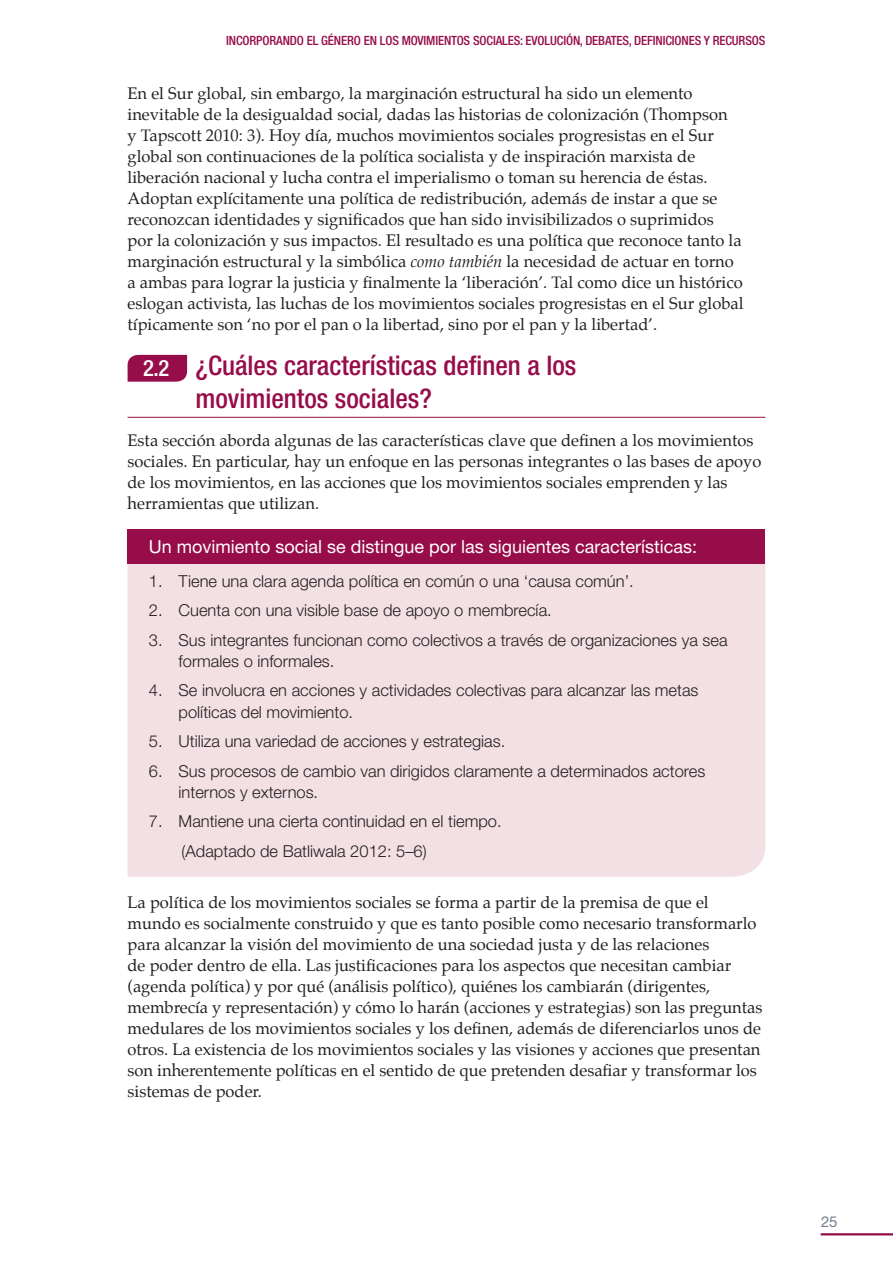
<style>
.page{position:relative;width:893px;height:1263px;background:#fff}
.page>*{position:absolute;margin:0;border:0;box-sizing:border-box;transform-origin:0 0}
.Section_heading{font:500 condensed 27px/33px "Helvetica Neue LT Std";color:#970d49}
.t1{font:500 condensed 22.5px "Helvetica Neue LT Std";color:#fff}
.In_box_title{font:18px "Helvetica Neue LT Std";color:#fff}
._11pt_Palatino_BodyC{font:16.5px/21px "Palatino";color:#231f20}
.In_Box_numbered_list{font:300 16.5px/21px "Helvetica Neue LT Std";color:#231f20}
.In_box_body_copy{font:300 16.5px "Helvetica Neue LT Std";color:#231f20}
.t2{font:15px "Helvetica Neue LT Std";color:#727f8a}
.t3{font:500 condensed 12.75px "Helvetica Neue LT Std";letter-spacing:-.01em;color:#970d49}
.s1{font-style:italic}
</style>
<div class="page">
<hr style="left:821px;top:1233px;width:72px;height:2px;background:#970d49">
<div style="left:128px;top:563px;width:637px;height:314px;background:#f3e0e4"></div>
<div style="left:128px;top:529px;width:637px;height:34px;background:#970d49"></div>
<hr style="left:128px;top:417px;width:637px;height:1px;background:#970d49">
<div style="left:128px;top:355px;width:59px;height:27px;background:#970d49"></div>
<p class="t3" style="left:226px;top:33px;width:11px">INCORPORAN</p>
<p class="t3" style="left:290px;top:33px;width:46px">DO EL GÉNERO</p>
<p class="t3" style="left:364px;top:33px;width:54px">EN LOS MOVIMIENTOS</p>
<p class="t3" style="left:473px;top:33px;width:14px">SOCIALES</p>
<p class="t3" style="left:520px;top:33px;width:19px">: EVOLUCIÓN</p>
<p class="t3" style="left:580px;top:33px;width:13px">, DEBATES</p>
<p class="t3" style="left:629px;top:33px;width:12px">, DEFINICIONES</p>
<p class="t3" style="left:704px;top:33px;width:24px">Y RECURSOS</p>
<p class="_11pt_Palatino_BodyC" style="left:128px;top:82px;width:618px">En el Sur global, sin embargo, la marginación estructural ha sido un elemento inevitable de la desigualdad social, dadas las historias de colonización (Thompson<br>y Tapscott 2010: 3). Hoy día, muchos movimientos sociales progresistas en el Sur global son continuaciones de la política socialista y de inspiración marxista de liberación nacional y lucha contra el imperialismo o toman su herencia de éstas.<br>Adoptan explícitamente una política de redistribución, además de instar a que se reconozcan identidades y significados que han sido invisibilizados o suprimidos<br>por la colonización y sus impactos. El resultado es una política que reconoce tanto la marginación estructural y la simbólica <span class="s1">como también</span> la necesidad de actuar en torno a ambas para lograr la justicia y finalmente la ‘liberación’. Tal como dice un histórico eslogan activista, las luchas de los movimientos sociales progresistas en el Sur global típicamente son ‘no por el pan o la libertad, sino por el pan y la libertad’.</p>
<p class="t1" style="left:143px;top:355px;width:28px">2.2</p>
<p class="Section_heading" style="left:196px;top:349px;width:382px">¿CUÁLES CARACTERÍSTICAS DEFINEN A LOS<br>MOVIMIENTOS SOCIALES?</p>
<p class="_11pt_Palatino_BodyC" style="left:128px;top:430px;width:635px">Esta sección aborda algunas de las características clave que definen a los movimientos sociales. En particular, hay un enfoque en las personas integrantes o las bases de apoyo de los movimientos, en las acciones que los movimientos sociales emprenden y las herramientas que utilizan.</p>
<p class="In_box_title" style="left:149px;top:536px;width:550px">Un movimiento social se distingue por las siguientes características:</p>
<p class="In_Box_numbered_list" style="left:149px;top:570px;width:487px">1. Tiene una clara agenda política en común o una ‘causa común’.</p>
<p class="In_Box_numbered_list" style="left:149px;top:600px;width:404px">2. Cuenta con una visible base de apoyo o membrecía.</p>
<p class="In_Box_numbered_list" style="left:179px;top:629px;width:550px;text-indent:-30px">3. Sus integrantes funcionan como colectivos a través de organizaciones ya sea formales o informales.</p>
<p class="In_Box_numbered_list" style="left:179px;top:680px;width:521px;text-indent:-30px">4. Se involucra en acciones y actividades colectivas para alcanzar las metas políticas del movimiento.</p>
<p class="In_Box_numbered_list" style="left:149px;top:730px;width:358px">5. Utiliza una variedad de acciones y estrategias.</p>
<p class="In_Box_numbered_list" style="left:179px;top:760px;width:528px;text-indent:-30px">6. Sus procesos de cambio van dirigidos claramente a determinados actores internos y externos.</p>
<p class="In_Box_numbered_list" style="left:149px;top:810px;width:354px">7. Mantiene una cierta continuidad en el tiempo.</p>
<p class="In_box_body_copy" style="left:182px;top:840px;width:247px">(Adaptado de Batliwala 2012: 5–6)</p>
<p class="_11pt_Palatino_BodyC" style="left:128px;top:891px;width:636px">La política de los movimientos sociales se forma a partir de la premisa de que el mundo es socialmente construido y que es tanto posible como necesario transformarlo para alcanzar la visión del movimiento de una sociedad justa y de las relaciones<br>de poder dentro de ella. Las justificaciones para los aspectos que necesitan cambiar (agenda política) y por qué (análisis político), quiénes los cambiarán (dirigentes, membrecía y representación) y cómo lo harán (acciones y estrategias) son las preguntas medulares de los movimientos sociales y los definen, además de diferenciarlos unos de otros. La existencia de los movimientos sociales y las visiones y acciones que presentan son inherentemente políticas en el sentido de que pretenden desafiar y transformar los sistemas de poder.</p>
<p class="t2" style="left:821px;top:1212px;width:18px">25</p>
</div>
